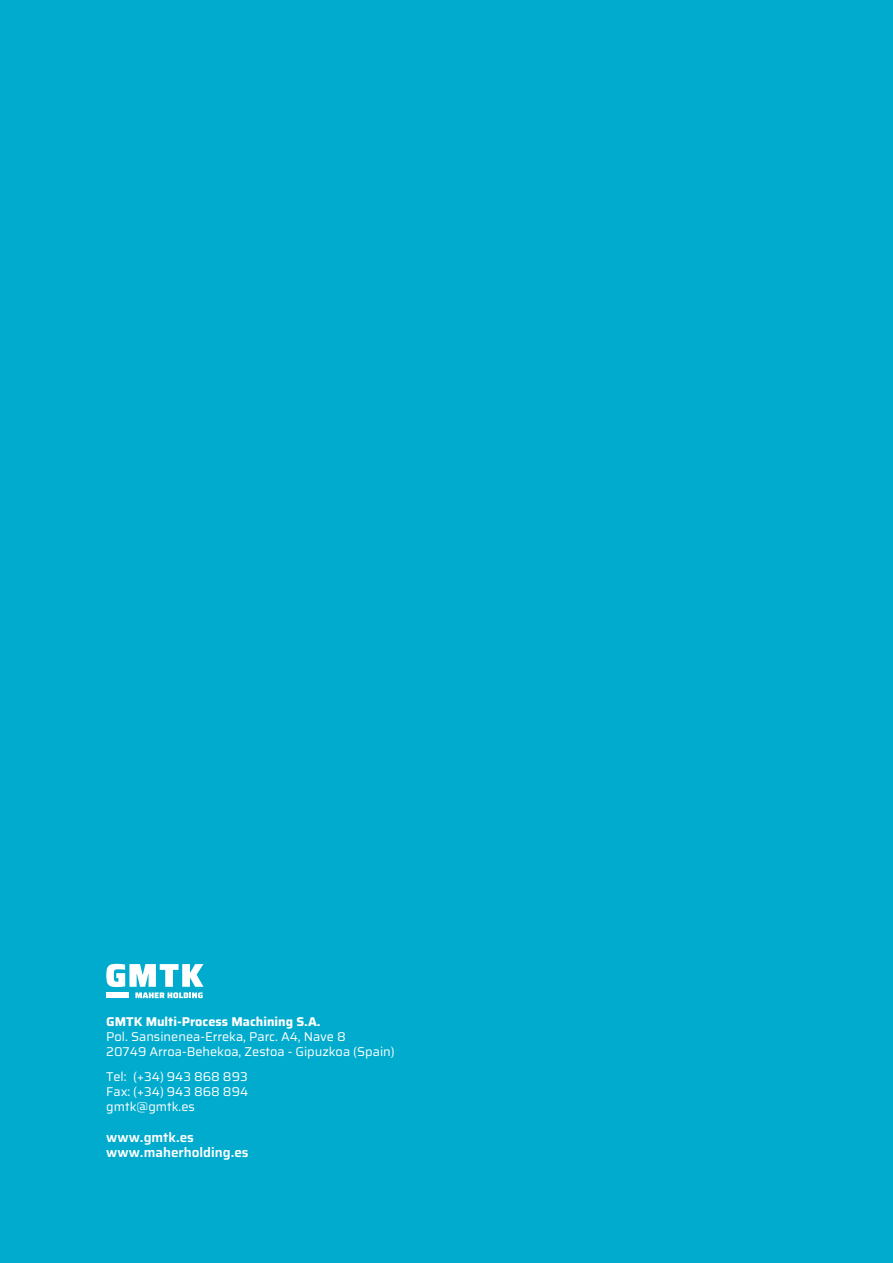
<style>
.page{position:relative;width:893px;height:1263px;background:#00abcd}
.page>*{position:absolute;margin:0;border:0;box-sizing:border-box;transform-origin:0 0}
.t1{font:600 13.5px/15px "Saira";color:#fff}
.t2{font:12.75px/15px "Saira";color:#fff}
.t3{font:700 12.75px "Saira";color:#fff}
</style>
<div class="page">
<svg style="left:106px;top:964px;width:98px;height:34px"></svg>
<p class="t3" style="left:106px;top:1011px;width:216px">GMTK Multi-Process Machining S.A.</p>
<p class="t2" style="left:106px;top:1028px;width:290px">Pol. Sansinenea-Erreka, Parc. A4, Nave 8<br>20749 Arroa-Behekoa, Zestoa - Gipuzkoa (Spain)</p>
<p class="t2" style="left:106px;top:1069px;width:143px;text-align:justify">Tel: (+34) 943 868 893<br>Fax: (+34) 943 868 894 gmtk@gmtk.es</p>
<p class="t1" style="left:106px;top:1129px;width:144px">www.gmtk.es www.maherholding.es</p>
</div>
